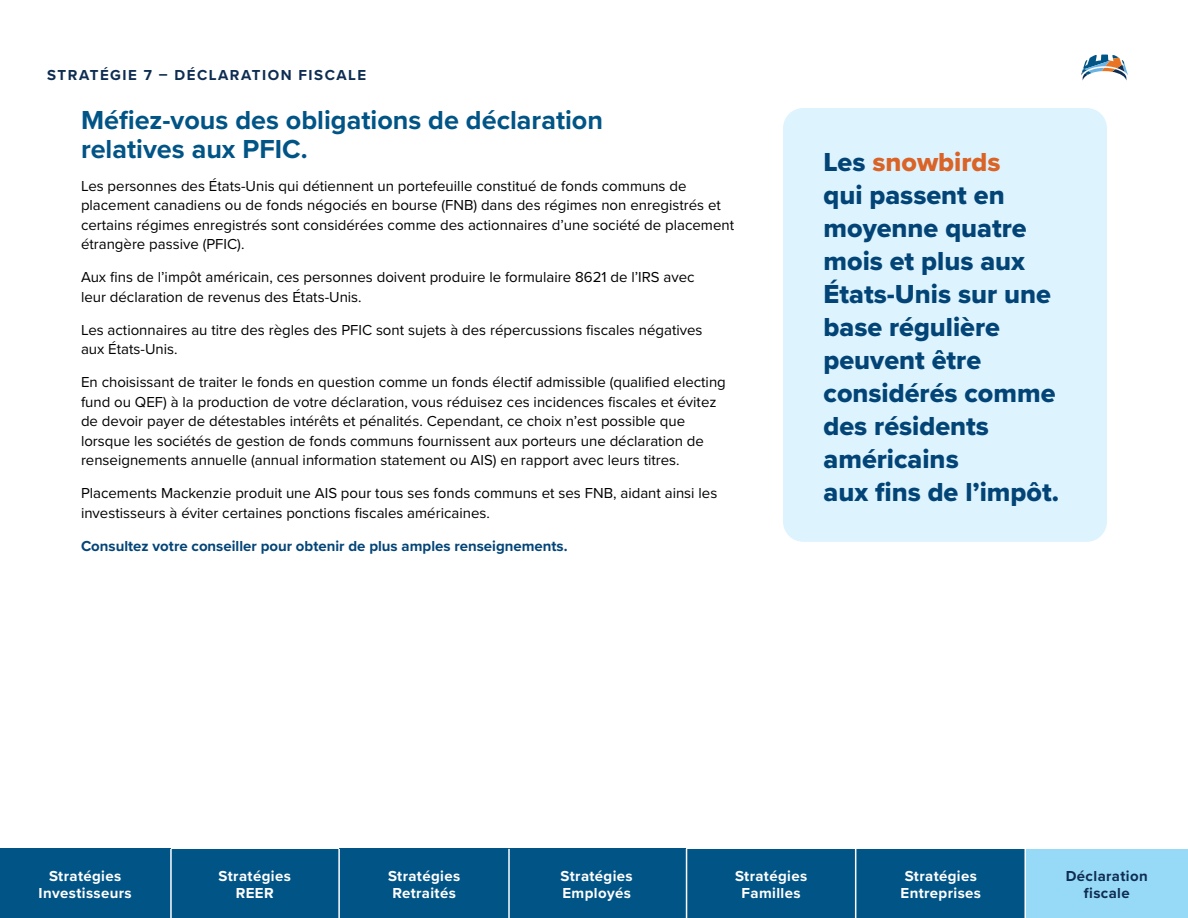
<style>
.page{position:relative;width:1188px;height:918px;background:#fff}
.page>*{position:absolute;margin:0;border:0;box-sizing:border-box;transform-origin:0 0}
.quote{font:27px/33px "Proxima Nova Extrabld";color:#034477}
.t1{font:700 27px/28.5px "Proxima Nova";color:#005486}
.body_copy{font:15px/19.5px "Proxima Nova";color:#000}
.t2{font:700 15px/16.5px "Proxima Nova";letter-spacing:.025em;color:#fff;text-align:center}
.body_copy-2{font:700 15px "Proxima Nova";color:#034477}
.t3{font:700 15px "Proxima Nova";letter-spacing:.095em;color:#0f2d52}
.t4{font:700 15px/16.5px "Proxima Nova";letter-spacing:.025em;color:#0f2d52;text-align:center}
.s1{color:#da6327}
</style>
<div class="page">
<div style="left:783px;top:108px;width:324px;height:434px;background:#ddf4ff;border-radius:20px"></div>
<div style="left:686px;top:849px;width:170px;height:69px;background:#005486"></div>
<div style="left:507px;top:849px;width:179px;height:69px;background:#005486"></div>
<div style="left:339px;top:849px;width:170px;height:69px;background:#005486"></div>
<div style="left:170px;top:849px;width:170px;height:69px;background:#005486"></div>
<div style="left:0;top:849px;width:170px;height:69px;background:#005486"></div>
<div style="left:856px;top:849px;width:170px;height:69px;background:#005486"></div>
<div style="left:1026px;top:849px;width:162px;height:69px;background:#97daf8"></div>
<hr style="left:170px;top:849px;width:2px;height:69px;background:#fff">
<hr style="left:338px;top:849px;width:2px;height:69px;background:#fff">
<hr style="left:508px;top:849px;width:2px;height:69px;background:#fff">
<hr style="left:686px;top:849px;width:1px;height:69px;background:#fff">
<hr style="left:855px;top:849px;width:1px;height:69px;background:#fff">
<hr style="left:1024px;top:849px;width:2px;height:69px;background:#fff">
<svg style="left:1081px;top:55px;width:47px;height:26px"></svg>
<p class="t3" style="left:47px;top:63px;width:320px">STRATÉGIE 7 – DÉCLARATION FISCALE</p>
<h3 class="t1" style="left:81px;top:105px;width:524px">Méfiez-vous des obligations de déclaration relatives aux PFIC.</h3>
<p class="body_copy" style="left:81px;top:175px;width:655px">Les personnes des États-Unis qui détiennent un portefeuille constitué de fonds communs de placement canadiens ou de fonds négociés en bourse (FNB) dans des régimes non enregistrés et certains régimes enregistrés sont considérées comme des actionnaires d’une société de placement étrangère passive (PFIC).</p>
<p class="body_copy" style="left:81px;top:267px;width:615px">Aux fins de l’impôt américain, ces personnes doivent produire le formulaire 8621 de l’IRS avec leur déclaration de revenus des États-Unis.</p>
<p class="body_copy" style="left:81px;top:319px;width:623px">Les actionnaires au titre des règles des PFIC sont sujets à des répercussions fiscales négatives aux États-Unis.</p>
<p class="body_copy" style="left:81px;top:372px;width:646px">En choisissant de traiter le fonds en question comme un fonds électif admissible (qualified electing fund ou QEF) à la production de votre déclaration, vous réduisez ces incidences fiscales et évitez de devoir payer de détestables intérêts et pénalités. Cependant, ce choix n’est possible que lorsque les sociétés de gestion de fonds communs fournissent aux porteurs une déclaration de renseignements annuelle (annual information statement ou AIS) en rapport avec leurs titres.</p>
<p class="body_copy" style="left:81px;top:483px;width:638px">Placements Mackenzie produit une AIS pour tous ses fonds communs et ses FNB, aidant ainsi les investisseurs à éviter certaines ponctions fiscales américaines.</p>
<p class="body_copy-2" style="left:81px;top:535px;width:488px">Consultez votre conseiller pour obtenir de plus amples renseignements.</p>
<p class="quote" style="left:824px;top:145px;width:237px">Les <span class="s1">snowbirds<br></span>qui passent en moyenne quatre mois et plus aux<br>États-Unis sur une base régulière peuvent être considérés comme des résidents américains<br>aux fins de l’impôt.</p>
<p class="t2" style="left:39px;top:868px;width:95px">Stratégies<br>Investisseurs</p>
<p class="t2" style="left:901px;top:868px;width:82px;text-align:left">Stratégies<br>Entreprises</p>
<p class="t4" style="left:1066px;top:868px;width:83px">Déclaration fiscale</p>
<p class="t2" style="left:388px;top:868px;width:74px;text-align:left">Stratégies<br>Retraités</p>
<p class="t2" style="left:561px;top:868px;width:74px;text-align:left">Stratégies<br>Employés</p>
<p class="t2" style="left:219px;top:868px;width:74px">Stratégies<br>REER</p>
<p class="t2" style="left:735px;top:868px;width:74px">Stratégies<br>Familles</p>
</div>
